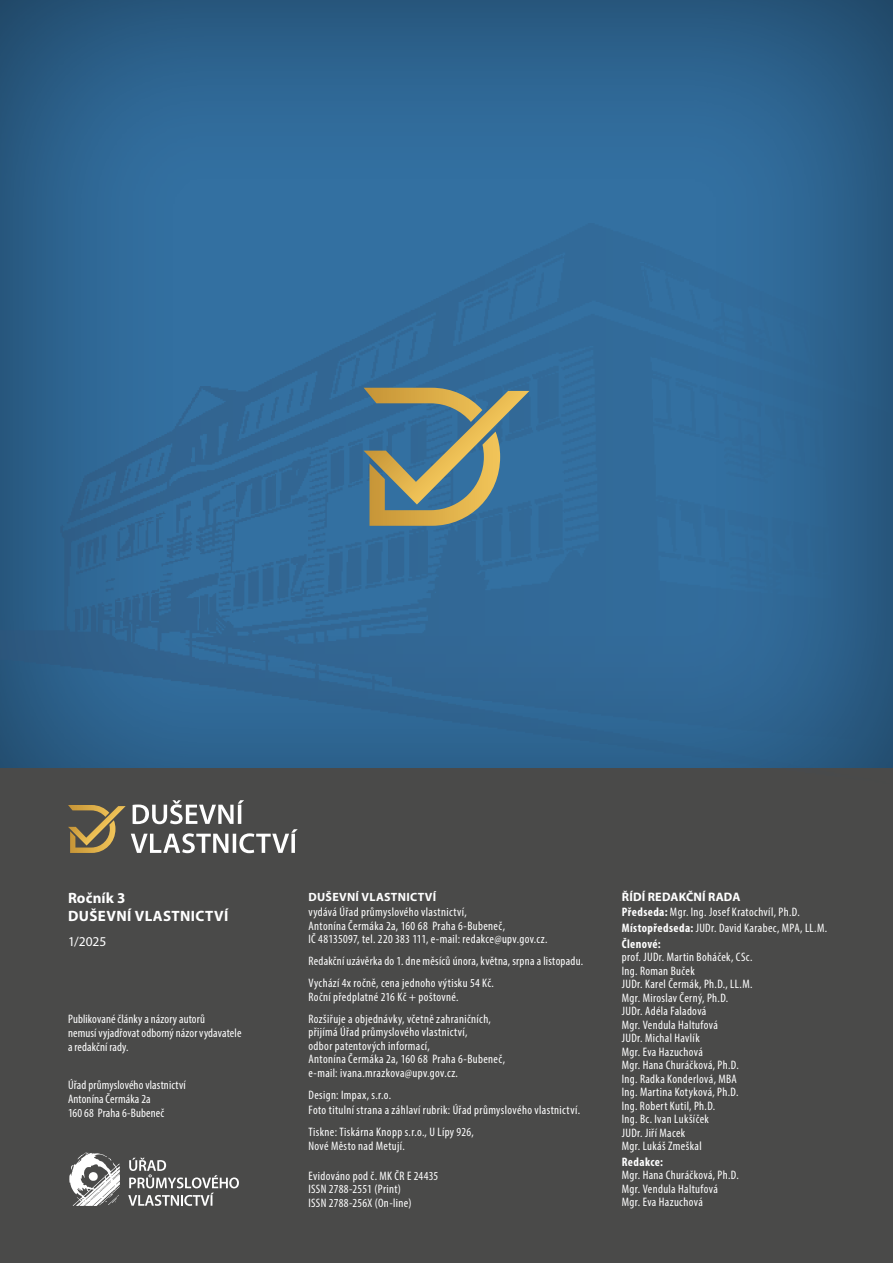
<style>
.page{position:relative;width:893px;height:1263px;background:#fff}
.page>*{position:absolute;margin:0;border:0;box-sizing:border-box;transform-origin:0 0}
.t1{font:700 15px/18px "Myriad Pro";letter-spacing:.025em;color:#fff}
.t2{font:13.5px "Myriad Pro";color:#fff}
.t3{font:condensed 12.3px/13.5px "Myriad Pro";letter-spacing:.03em;color:#fff}
.t4{font:condensed 12.3px/14.4px "Myriad Pro";letter-spacing:.01em;color:#fff}
.t5{font:700 condensed 12.3px "Myriad Pro";letter-spacing:.035em;color:#fff}
.t6{font:700 12px "Myriad Pro";letter-spacing:.025em;color:#fff}
.s1{font-weight:700;font-stretch:normal}
.s2{font-weight:700}
</style>
<div class="page">
<div style="left:0;top:0;width:893px;height:809px;background:#000;opacity:.5"></div>
<div style="left:0;top:768px;width:893px;height:495px;background:#4a4a49"></div>
<svg style="left:68px;top:800px;width:230px;height:53px"></svg>
<img style="left:0;top:224px;width:893px;height:544px">
<svg style="left:364px;top:388px;width:165px;height:138px;background:#73867e"></svg>
<svg style="left:69px;top:1152px;width:51px;height:54px"></svg>
<svg style="left:128px;top:1158px;width:111px;height:48px"></svg>
<p class="t1" style="left:68px;top:888px;width:162px">Ročník 3<br>DUŠEVNÍ VLASTNICTVÍ</p>
<p class="t2" style="left:68px;top:933px;width:40px">1/2025</p>
<p class="t4" style="left:68px;top:1011px;width:175px">Publikované články a názory autorů<br>nemusí vyjadřovat odborný názor vydavatele a redakční rady.</p>
<p class="t4" style="left:68px;top:1077px;width:119px">Úřad průmyslového vlastnictví<br>Antonína Čermáka 2a<br>160 68 Praha 6-Bubeneč</p>
<p class="t6" style="left:309px;top:889px;width:129px">DUŠEVNÍ VLASTNICTVÍ</p>
<p class="t3" style="left:308px;top:905px;width:241px">vydává Úřad průmyslového vlastnictví,<br>Antonína Čermáka 2a, 160 68 Praha 6-Bubeneč,<br>IČ 48135097, tel. 220 383 111, e-mail: redakce@upv.gov.cz.</p>
<p class="t3" style="left:308px;top:950px;width:276px;line-height:22px">Redakční uzávěrka do 1. dne měsíců února, května, srpna a listopadu.<br>Vychází 4x ročně, cena jednoho výtisku 54 Kč.</p>
<p class="t3" style="left:308px;top:985px;width:184px;line-height:22px">Roční předplatné 216 Kč + poštovné.<br>Rozšiřuje a objednávky, včetně zahraničních,</p>
<p class="t3" style="left:308px;top:1025px;width:198px">přijímá Úřad průmyslového vlastnictví,<br>odbor patentových informací,<br>Antonína Čermáka 2a, 160 68 Praha 6-Bubeneč, e-mail: ivana.mrazkova@upv.gov.cz.</p>
<p class="t3" style="left:308px;top:1087px;width:273px;line-height:15.6px">Design: Impax, s.r.o.<br>Foto titulní strana a záhlaví rubrik: Úřad průmyslového vlastnictví.</p>
<p class="t3" style="left:308px;top:1125px;width:167px">Tiskne: Tiskárna Knopp s.r.o., U Lípy 926,<br>Nové Město nad Metují.</p>
<p class="t3" style="left:308px;top:1168px;width:131px">Evidováno pod č. MK ČR E 24435<br>ISSN 2788-2551 (Print)<br>ISSN 2788-256X (On-line)</p>
<p class="t3" style="left:622px;top:889px;width:207px;line-height:15.6px"><span class="s1">ŘÍDÍ REDAKČNÍ RADA<br></span><span class="s2">Předseda:</span> Mgr. Ing. Josef Kratochvíl, Ph.D.<br><span class="s2">Místopředseda:</span> JUDr. David Karabec, MPA, LL.M.<br><span class="s2">Členové:</span></p>
<p class="t3" style="left:622px;top:950px;width:132px">prof. JUDr. Martin Boháček, CSc.<br>Ing. Roman Buček<br>JUDr. Karel Čermák, Ph.D., LL.M.<br>Mgr. Miroslav Černý, Ph.D.<br>JUDr. Adéla Faladová<br>Mgr. Vendula Haltufová<br>JUDr. Michal Havlík<br>Mgr. Eva Hazuchová<br>Mgr. Hana Churáčková, Ph.D.<br>Ing. Radka Konderlová, MBA<br>Ing. Martina Kotyková, Ph.D.<br>Ing. Robert Kutil, Ph.D.<br>Ing. Bc. Ivan Lukšíček<br>JUDr. Jiří Macek<br>Mgr. Lukáš Zmeškal</p>
<p class="t5" style="left:622px;top:1154px;width:43px">Redakce:</p>
<p class="t3" style="left:622px;top:1168px;width:119px">Mgr. Hana Churáčková, Ph.D.<br>Mgr. Vendula Haltufová<br>Mgr. Eva Hazuchová</p>
</div>
